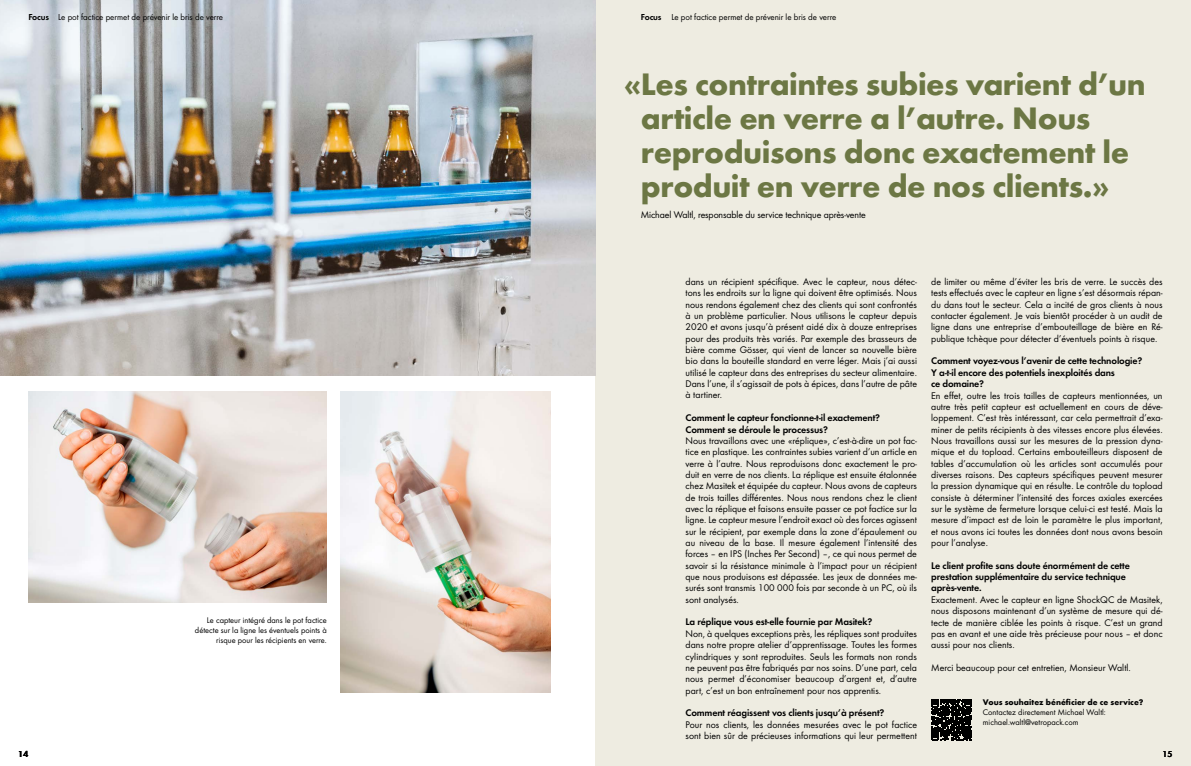
<style>
.page{position:relative;width:1191px;height:766px;background:#fff}
.page>*{position:absolute;margin:0;border:0;box-sizing:border-box;transform-origin:0 0}
.t1{font:700 32.2px/34px "Futura";letter-spacing:-.015em;color:#6c7744}
.t2{font:10px/11.3px "Futura Boo";letter-spacing:.005em;color:#000;text-align:justify}
.t3{font:10px/11.3px "Futura Dem";letter-spacing:-.015em;color:#000}
.t4{font:9px "Futura Boo";color:#000}
.t5{font:9px "Futura Dem";color:#000}
.t6{font:8.5px/10px "Futura Boo";color:#000}
.t7{font:700 8.5px "Futura";color:#000}
.s1{font-family:"Futura Dem"}
</style>
<div class="page">
<div style="left:595px;top:0;width:596px;height:765px;background:#eeece1"></div>
<img style="left:0;top:0;width:595px;height:375px">
<img style="left:341px;top:391px;width:209px;height:301px">
<img style="left:28px;top:391px;width:299px;height:211px">
<svg style="left:931px;top:699px;width:41px;height:41px;background:#1f1f1d"></svg>
<p class="t4" style="left:28px;top:11px;width:196px"><span class="s1">Focus</span> Le pot factice permet de prévenir le bris de verre</p>
<p class="t4" style="left:641px;top:11px;width:197px"><span class="s1">Focus</span> Le pot factice permet de prévenir le bris de verre</p>
<p class="t6" style="left:195px;top:615px;width:133px;text-align:right">Le capteur intégré dans le pot factice détecte sur la ligne les éventuels points à risque pour les récipients en verre.</p>
<h1 class="t1" style="left:641px;top:66px;width:506px;text-indent:-17px">«Les contraintes subies varient d’un article en verre a l’autre. Nous reproduisons donc exactement le produit en verre de nos clients.»</h1>
<p class="t2" style="left:641px;top:209px;width:226px">Michael Waltl, responsable du service technique après-vente</p>
<p class="t2" style="left:685px;top:276px;width:233px">dans un récipient spécifique. Avec le capteur, nous détec&shy;tons les endroits sur la ligne qui doivent être optimisés. Nous nous rendons également chez des clients qui sont confrontés à un problème particulier. Nous utilisons le capteur depuis 2020 et avons jusqu’à présent aidé dix à douze entreprises pour des produits très variés. Par exemple des brasseurs de bière comme Gösser, qui vient de lancer sa nouvelle bière bio dans la bouteille standard en verre léger. Mais j’ai aussi utilisé le capteur dans des entreprises du secteur alimentaire.<br>Dans l’une, il s’agissait de pots à épices, dans l’autre de pâte à tartiner.</p>
<p class="t3" style="left:685px;top:412px;width:196px">Comment le capteur fonctionne-t-il exactement?<br>Comment se déroule le processus?</p>
<p class="t2" style="left:685px;top:434px;width:233px">Nous travaillons avec une «réplique», c’est-à-dire un pot fac&shy;tice en plastique. Les contraintes subies varient d’un article en verre à l’autre. Nous reproduisons donc exactement le pro&shy;duit en verre de nos clients. La réplique est ensuite étalonnée chez Masitek et équipée du capteur. Nous avons de capteurs de trois tailles différentes. Nous nous rendons chez le client avec la réplique et faisons ensuite passer ce pot factice sur la ligne. Le capteur mesure l’endroit exact où des forces agissent sur le récipient, par exemple dans la zone d’épaulement ou au niveau de la base. Il mesure également l’intensité des forces – en IPS (Inches Per Second) –, ce qui nous permet de savoir si la résistance minimale à l’impact pour un récipient que nous produisons est dépassée. Les jeux de données me&shy;surés sont transmis 100 000 fois par seconde à un PC, où ils sont analysés.</p>
<p class="t3" style="left:685px;top:616px;width:188px">La réplique vous est-elle fournie par Masitek?</p>
<p class="t2" style="left:685px;top:627px;width:233px">Non, à quelques exceptions près, les répliques sont produites dans notre propre atelier d’apprentissage. Toutes les formes cylindriques y sont reproduites. Seuls les formats non ronds ne peuvent pas être fabriqués par nos soins. D’une part, cela nous permet d’économiser beaucoup d’argent et, d’autre part, c’est un bon entraînement pour nos apprentis.</p>
<p class="t3" style="left:685px;top:707px;width:200px">Comment réagissent vos clients jusqu’à présent?</p>
<p class="t2" style="left:685px;top:718px;width:233px">Pour nos clients, les données mesurées avec le pot factice sont bien sûr de précieuses informations qui leur permettent</p>
<p class="t2" style="left:931px;top:276px;width:233px">de limiter ou même d’éviter les bris de verre. Le succès des tests effectués avec le capteur en ligne s’est désormais répan&shy;du dans tout le secteur. Cela a incité de gros clients à nous contacter également. Je vais bientôt procéder à un audit de ligne dans une entreprise d’embouteillage de bière en Ré&shy;publique tchèque pour détecter d’éventuels points à risque.</p>
<p class="t3" style="left:931px;top:355px;width:213px">Comment voyez-vous l’avenir de cette technologie?<br>Y a-t-il encore des potentiels inexploités dans<br>ce domaine?</p>
<p class="t2" style="left:931px;top:389px;width:233px">En effet, outre les trois tailles de capteurs mentionnées, un autre très petit capteur est actuellement en cours de déve&shy;loppement. C’est très intéressant, car cela permettrait d’exa&shy;miner de petits récipients à des vitesses encore plus élevées.<br>Nous travaillons aussi sur les mesures de la pression dyna&shy;mique et du topload. Certains embouteilleurs disposent de tables d’accumulation où les articles sont accumulés pour diverses raisons. Des capteurs spécifiques peuvent mesurer la pression dynamique qui en résulte. Le contrôle du topload consiste à déterminer l’intensité des forces axiales exercées sur le système de fermeture lorsque celui-ci est testé. Mais la mesure d’impact est de loin le paramètre le plus important, et nous avons ici toutes les données dont nous avons besoin pour l’analyse.</p>
<p class="t3" style="left:931px;top:559px;width:200px">Le client profite sans doute énormément de cette prestation supplémentaire du service technique après-vente.</p>
<p class="t2" style="left:931px;top:593px;width:233px">Exactement. Avec le capteur en ligne ShockQC de Masitek, nous disposons maintenant d’un système de mesure qui dé&shy;tecte de manière ciblée les points à risque. C’est un grand pas en avant et une aide très précieuse pour nous – et donc aussi pour nos clients.</p>
<p class="t2" style="left:931px;top:661px;width:201px">Merci beaucoup pour cet entretien, Monsieur Waltl.</p>
<p class="t7" style="left:983px;top:696px;width:162px">Vous souhaitez bénéficier de ce service?</p>
<p class="t6" style="left:983px;top:707px;width:124px">Contactez directement Michael Waltl: michael.waltl@vetropack.com</p>
<p class="t5" style="left:18px;top:748px;width:12px">14</p>
<p class="t5" style="left:1162px;top:748px;width:12px">15</p>
</div>
